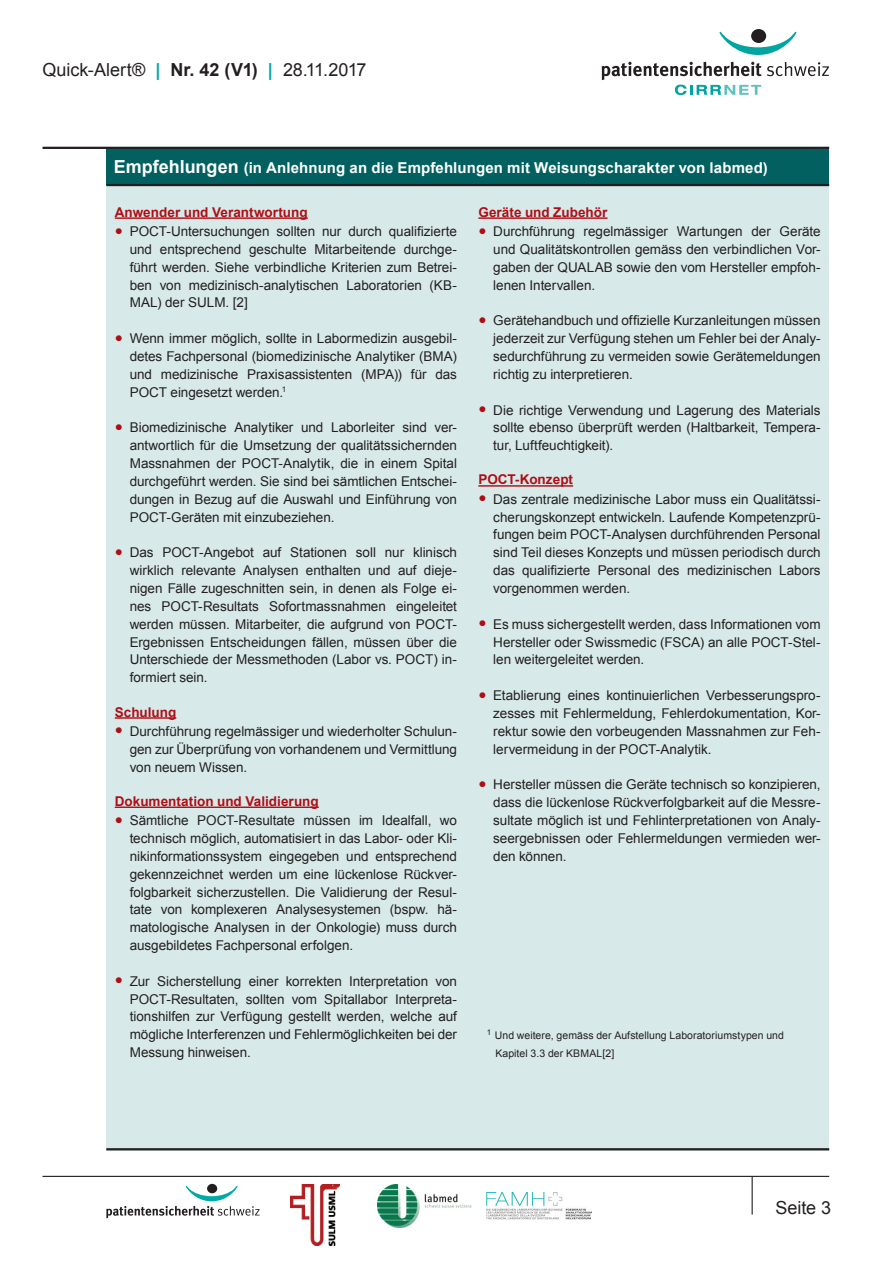
<style>
.page{position:relative;width:893px;height:1263px;background:#fff}
.page>*{position:absolute;margin:0;border:0;box-sizing:border-box;transform-origin:0 0}
.t1{font:18px "Arial";letter-spacing:-.005em;color:#231f20}
.t2{font:700 15px "Arial";letter-spacing:.01em;color:#fff}
.t3{font:13.5px/17.9px "Arial";letter-spacing:-.005em;color:#231f20;text-align:justify}
.t4{font:700 13.5px "Arial";color:#b00d15}
.t5{font:10.5px/17.9px "Arial";letter-spacing:.005em;color:#231f20}
.s1{font-weight:700;color:#00a9a7}
.s2{font-weight:700}
.s3{font-size:18px}
.s4{color:#b00d15}
</style>
<div class="page">
<div style="left:106px;top:163px;width:723px;height:987px;background:#d8e9e9"></div>
<div style="left:106px;top:148px;width:723px;height:37px;background:#026160"></div>
<hr style="left:106px;top:184px;width:723px;height:2px;background:#231f20">
<hr style="left:43px;top:147px;width:786px;height:2px;background:#231f20">
<hr style="left:115px;top:217px;width:193px;height:2px;background:#b00d15">
<hr style="left:115px;top:717px;width:61px;height:2px;background:#b00d15">
<hr style="left:115px;top:806px;width:204px;height:2px;background:#b00d15">
<hr style="left:478px;top:217px;width:129px;height:2px;background:#b00d15">
<hr style="left:478px;top:485px;width:95px;height:2px;background:#b00d15">
<hr style="left:106px;top:1148px;width:723px;height:2px;background:#231f20">
<hr style="left:43px;top:1176px;width:786px;height:1px;background:#231f20">
<hr style="left:752px;top:1176px;width:1px;height:38px;background:#231f20">
<svg style="left:767px;top:62px;width:62px;height:14px"></svg>
<svg style="left:602px;top:62px;width:159px;height:33px"></svg>
<svg style="left:720px;top:32px;width:76px;height:23px"></svg>
<div style="left:751px;top:29px;width:15px;height:14px;background:#231f20;border-radius:50%"></div>
<svg style="left:106px;top:1186px;width:154px;height:32px"></svg>
<div style="left:207px;top:1184px;width:10px;height:9px;background:#231f20;border-radius:50%"></div>
<img style="left:377px;top:1185px;width:95px;height:42px">
<img style="left:291px;top:1185px;width:49px;height:60px">
<img style="left:487px;top:1192px;width:105px;height:28px">
<h1 class="t1" style="left:43px;top:58px;width:326px">Quick-Alert® <span class="s1">|</span> <span class="s2">Nr. 42 (V1)</span> <span class="s1">|</span> 28.11.2017</h1>
<p class="t2" style="left:114px;top:158px;width:656px"><span class="s3">Empfehlungen</span> (in Anlehnung an die Empfehlungen mit Weisungscharakter von labmed)</p>
<p class="t4" style="left:115px;top:203px;width:194px">Anwender und Verantwortung</p>
<p class="t3" style="left:130px;top:222px;width:329px;text-indent:-15px"><span class="s4">●</span> POCT-Untersuchungen sollten nur durch qualifizierte und entsprechend geschulte Mitarbeitende durchge&shy;führt werden. Siehe verbindliche Kriterien zum Betrei&shy;ben von medizinisch-analytischen Laboratorien (KB-MAL) der SULM. [2]</p>
<p class="t3" style="left:130px;top:330px;width:329px;text-indent:-15px"><span class="s4">●</span> Wenn immer möglich, sollte in Labormedizin ausgebil&shy;detes Fachpersonal (biomedizinische Analytiker (BMA) und medizinische Praxisassistenten (MPA)) für das POCT eingesetzt werden.<sup>1</sup></p>
<p class="t3" style="left:130px;top:419px;width:329px;text-indent:-15px"><span class="s4">●</span> Biomedizinische Analytiker und Laborleiter sind ver&shy;antwortlich für die Umsetzung der qualitätssichernden Massnahmen der POCT-Analytik, die in einem Spital durchgeführt werden. Sie sind bei sämtlichen Entschei&shy;dungen in Bezug auf die Auswahl und Einführung von POCT-Geräten mit einzubeziehen.</p>
<p class="t3" style="left:130px;top:544px;width:329px;text-indent:-15px"><span class="s4">●</span> Das POCT-Angebot auf Stationen soll nur klinisch wirklich relevante Analysen enthalten und auf dieje&shy;nigen Fälle zugeschnitten sein, in denen als Folge ei&shy;nes POCT-Resultats Sofortmassnahmen eingeleitet werden müssen. Mitarbeiter, die aufgrund von POCT-Ergebnissen Entscheidungen fällen, müssen über die Unterschiede der Messmethoden (Labor vs. POCT) in&shy;formiert sein.</p>
<p class="t4" style="left:115px;top:703px;width:63px">Schulung</p>
<p class="t3" style="left:130px;top:722px;width:329px;text-indent:-15px"><span class="s4">●</span> Durchführung regelmässiger und wiederholter Schulun&shy;gen zur Überprüfung von vorhandenem und Vermittlung von neuem Wissen.</p>
<p class="t4" style="left:115px;top:792px;width:205px">Dokumentation und Validierung</p>
<p class="t3" style="left:130px;top:811px;width:329px;text-indent:-15px"><span class="s4">●</span> Sämtliche POCT-Resultate müssen im Idealfall, wo technisch möglich, automatisiert in das Labor- oder Kli&shy;nikinformationssystem eingegeben und entsprechend gekennzeichnet werden um eine lückenlose Rückver&shy;folgbarkeit sicherzustellen. Die Validierung der Resul&shy;tate von komplexeren Analysesystemen (bspw. hä&shy;matologische Analysen in der Onkologie) muss durch ausgebildetes Fachpersonal erfolgen.</p>
<p class="t3" style="left:130px;top:972px;width:329px;text-indent:-15px"><span class="s4">●</span> Zur Sicherstellung einer korrekten Interpretation von POCT-Resultaten, sollten vom Spitallabor Interpreta&shy;tionshilfen zur Verfügung gestellt werden, welche auf mögliche Interferenzen und Fehlermöglichkeiten bei der Messung hinweisen.</p>
<p class="t4" style="left:478px;top:203px;width:131px">Geräte und Zubehör</p>
<p class="t3" style="left:493px;top:222px;width:329px;text-indent:-15px"><span class="s4">●</span> Durchführung regelmässiger Wartungen der Geräte und Qualitätskontrollen gemäss den verbindlichen Vor&shy;gaben der QUALAB sowie den vom Hersteller empfoh&shy;lenen Intervallen.</p>
<p class="t3" style="left:493px;top:312px;width:329px;text-indent:-15px"><span class="s4">●</span> Gerätehandbuch und offizielle Kurzanleitungen müssen jederzeit zur Verfügung stehen um Fehler bei der Analy&shy;sedurchführung zu vermeiden sowie Gerätemeldungen richtig zu interpretieren.</p>
<p class="t3" style="left:493px;top:401px;width:329px;text-indent:-15px"><span class="s4">●</span> Die richtige Verwendung und Lagerung des Materials sollte ebenso überprüft werden (Haltbarkeit, Tempera&shy;tur, Luftfeuchtigkeit).</p>
<p class="t4" style="left:478px;top:471px;width:96px">POCT-Konzept</p>
<p class="t3" style="left:493px;top:490px;width:329px;text-indent:-15px"><span class="s4">●</span> Das zentrale medizinische Labor muss ein Qualitätssi&shy;cherungskonzept entwickeln. Laufende Kompetenzprü&shy;fungen beim POCT-Analysen durchführenden Personal sind Teil dieses Konzepts und müssen periodisch durch das qualifizierte Personal des medizinischen Labors vorgenommen werden.</p>
<p class="t3" style="left:493px;top:615px;width:329px;text-indent:-15px"><span class="s4">●</span> Es muss sichergestellt werden, dass Informationen vom Hersteller oder Swissmedic (FSCA) an alle POCT-Stel&shy;len weitergeleitet werden.</p>
<p class="t3" style="left:493px;top:687px;width:329px;text-indent:-15px"><span class="s4">●</span> Etablierung eines kontinuierlichen Verbesserungspro&shy;zesses mit Fehlermeldung, Fehlerdokumentation, Kor&shy;rektur sowie den vorbeugenden Massnahmen zur Feh&shy;lervermeidung in der POCT-Analytik.</p>
<p class="t3" style="left:493px;top:776px;width:329px;text-indent:-15px"><span class="s4">●</span> Hersteller müssen die Geräte technisch so konzipieren, dass die lückenlose Rückverfolgbarkeit auf die Messre&shy;sultate möglich ist und Fehlinterpretationen von Analy&shy;seergebnissen oder Fehlermeldungen vermieden wer&shy;den können.</p>
<p class="t5" style="left:495px;top:1027px;width:290px;text-indent:-9px"><sup>1</sup> Und weitere, gemäss der Aufstellung Laboratoriumstypen und<br>Kapitel 3.3 der KBMAL[2]</p>
<h1 class="t1" style="left:776px;top:1196px;width:57px">Seite 3</h1>
</div>
